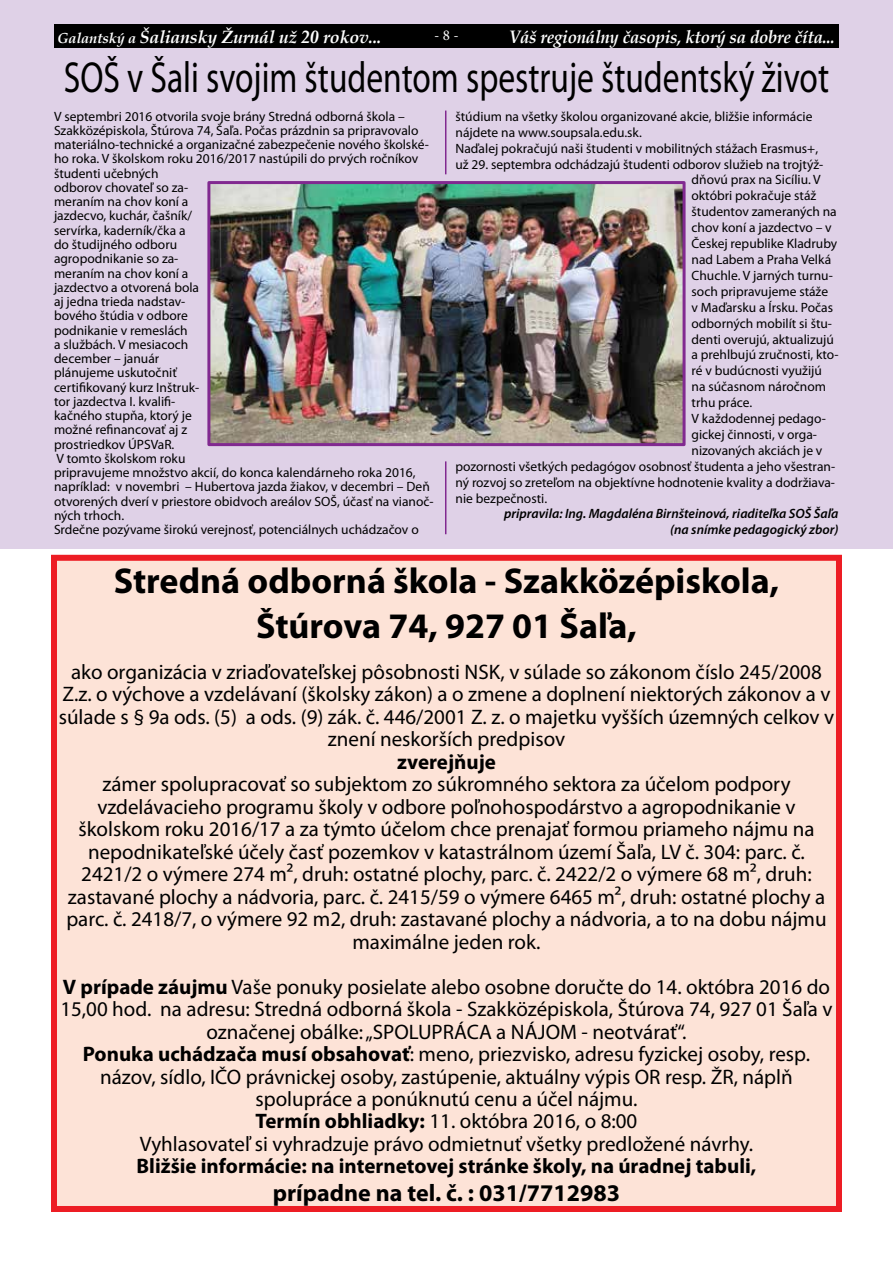
<style>
.page{position:relative;width:893px;height:1263px;background:#fff}
.page>*{position:absolute;margin:0;border:0;box-sizing:border-box;transform-origin:0 0}
.t1{font:43.5px "Myriad Pro";color:#000;scale:.77 1}
.t2{font:700 36px/45px "Myriad Pro";color:#000;text-align:center}
.t3{font:700 24px "Myriad Pro";color:#000}
.t4{font:21px/22.5px "Myriad Pro";color:#000;text-align:center}
.t5{font:700 21px "Myriad Pro";color:#000}
.t6{font:italic 700 18px "Book Antiqua";letter-spacing:-.01em;color:#fff;scale:.93 1}
.t7{font:italic 700 17.7px "Book Antiqua";letter-spacing:-.01em;color:#fff}
.t8{font:15px "Minion Pro";color:#fff}
.t9{font:13.5px/14.2px "Myriad Pro";color:#000}
.t10{font:italic 600 13.5px/15.9px "Myriad Pro";color:#000;text-align:right}
.s1{font-size:14.55px}
.s2{font-weight:700}
</style>
<div class="page">
<div style="left:0;top:0;width:893px;height:549px;background:#dfd1e7"></div>
<img style="left:211px;top:185px;width:471px;height:257px">
<div style="left:207px;top:181px;width:479px;height:265px;border:3px solid #812990"></div>
<hr style="left:445px;top:111px;width:1px;height:63px;background:#812990">
<hr style="left:445px;top:461px;width:1px;height:73px;background:#812990">
<div style="left:54px;top:558px;width:785px;height:651px;background:#fde3d7"></div>
<div style="left:51px;top:555px;width:791px;height:657px;border:6px solid #ed1d24"></div>
<div style="left:54px;top:24px;width:785px;height:24px;background:#000"></div>
<h3 class="t7" style="left:57px;top:24px;width:326px"><span class="s1">Galantský a</span> Šaliansky Žurnál už 20 rokov...</h3>
<p class="t8" style="left:434px;top:25px;width:26px">- 8 -</p>
<h3 class="t6" style="left:509px;top:24px;width:352px">Váš regionálny časopis, ktorý sa dobre číta...</h3>
<h1 class="t1" style="left:64px;top:51px;width:995px">SOŠ v Šali svojim študentom spestruje študentský život</h1>
<p class="t9" style="left:54px;top:109px;width:381px">V septembri 2016 otvorila svoje brány Stredná odborná škola – Szakközépiskola, Štúrova 74, Šaľa. Počas prázdnin sa pripravovalo materiálno-technické a organizačné zabezpečenie nového školské&shy;ho roka. V školskom roku 2016/2017 nastúpili do prvých ročníkov študenti učebných<br>odborov chovateľ so za-<br>meraním na chov koní a<br>jazdecvo, kuchár, čašník/<br>servírka, kaderník/čka a<br>do študijného odboru<br>agropodnikanie so za-<br>meraním na chov koní a<br>jazdectvo a otvorená bola<br>aj jedna trieda nadstav-<br>bového štúdia v odbore<br>podnikanie v remeslách<br>a službách. V mesiacoch<br>december – január<br>plánujeme uskutočniť<br>certifikovaný kurz Inštruk-<br>tor jazdectva I. kvalifi-<br>kačného stupňa, ktorý je<br>možné refinancovať aj z<br>prostriedkov ÚPSVaR.<br>V tomto školskom roku<br>pripravujeme množstvo akcií, do konca kalendárneho roka 2016, napríklad: v novembri – Hubertova jazda žiakov, v decembri – Deň otvorených dverí v priestore obidvoch areálov SOŠ, účasť na vianoč&shy;ných trhoch.<br>Srdečne pozývame širokú verejnosť, potenciálnych uchádzačov o</p>
<p class="t9" style="left:455px;top:109px;width:358px">štúdium na všetky školou organizované akcie, bližšie informácie</p>
<p class="t9" style="left:455px;top:125px;width:188px">nájdete na www.soupsala.edu.sk.</p>
<p class="t9" style="left:455px;top:141px;width:364px">Naďalej pokračujú naši študenti v mobilitných stážach Erasmus+,</p>
<p class="t9" style="left:455px;top:157px;width:369px">už 29. septembra odchádzajú študenti odborov služieb na trojtýž-</p>
<p class="t9" style="left:692px;top:173px;width:131px">dňovú prax na Sicíliu. V</p>
<p class="t9" style="left:692px;top:189px;width:126px">októbri pokračuje stáž</p>
<p class="t9" style="left:692px;top:204px;width:147px">študentov zameraných na</p>
<p class="t9" style="left:692px;top:220px;width:142px">chov koní a jazdectvo – v</p>
<p class="t9" style="left:692px;top:236px;width:147px">Českej republike Kladruby</p>
<p class="t9" style="left:692px;top:252px;width:141px">nad Labem a Praha Velká</p>
<p class="t9" style="left:692px;top:268px;width:143px">Chuchle. V jarných turnu-</p>
<p class="t9" style="left:692px;top:284px;width:138px">soch pripravujeme stáže</p>
<p class="t9" style="left:692px;top:300px;width:143px">v Maďarsku a Írsku. Počas</p>
<p class="t9" style="left:692px;top:316px;width:142px">odborných mobilít si štu-</p>
<p class="t9" style="left:692px;top:332px;width:144px">denti overujú, aktualizujú</p>
<p class="t9" style="left:692px;top:348px;width:149px">a prehlbujú zručnosti, kto-</p>
<p class="t9" style="left:692px;top:363px;width:132px">ré v budúcnosti využijú</p>
<p class="t9" style="left:692px;top:379px;width:136px">na súčasnom náročnom</p>
<p class="t9" style="left:692px;top:395px;width:62px">trhu práce.</p>
<p class="t9" style="left:692px;top:411px;width:136px">V každodennej pedago-</p>
<p class="t9" style="left:692px;top:427px;width:127px">gickej činnosti, v orga-</p>
<p class="t9" style="left:692px;top:443px;width:132px">nizovaných akciách je v</p>
<p class="t9" style="left:455px;top:459px;width:381px">pozornosti všetkých pedagógov osobnosť študenta a jeho všestran-</p>
<p class="t9" style="left:455px;top:475px;width:381px">ný rozvoj so zreteľom na objektívne hodnotenie kvality a dodržiava-</p>
<p class="t9" style="left:455px;top:491px;width:93px">nie bezpečnosti.</p>
<p class="t10" style="left:504px;top:506px;width:336px">pripravila: Ing. Magdaléna Birnšteinová, riaditeľka SOŠ Šaľa (na snímke pedagogický zbor)</p>
<h2 class="t2" style="left:114px;top:557px;width:667px">Stredná odborná škola - Szakközépiskola,<br>Štúrova 74, 927 01 Šaľa,</h2>
<p class="t4" style="left:59px;top:660px;width:777px">ako organizácia v zriaďovateľskej pôsobnosti NSK, v súlade so zákonom číslo 245/2008<br>Z.z. o výchove a vzdelávaní (školsky zákon) a o zmene a doplnení niektorých zákonov a v súlade s § 9a ods. (5) a ods. (9) zák. č. 446/2001 Z. z. o majetku vyšších územných celkov v znení neskorších predpisov</p>
<h3 class="t5" style="left:397px;top:748px;width:100px">zverejňuje</h3>
<p class="t4" style="left:66px;top:772px;width:762px">zámer spolupracovať so subjektom zo súkromného sektora za účelom podpory vzdelávacieho programu školy v odbore poľnohospodárstvo a agropodnikanie v školskom roku 2016/17 a za týmto účelom chce prenajať formou priameho nájmu na nepodnikateľské účely časť pozemkov v katastrálnom území Šaľa, LV č. 304: parc. č.<br>2421/2 o výmere 274 m², druh: ostatné plochy, parc. č. 2422/2 o výmere 68 m², druh: zastavané plochy a nádvoria, parc. č. 2415/59 o výmere 6465 m², druh: ostatné plochy a parc. č. 2418/7, o výmere 92 m2, druh: zastavané plochy a nádvoria, a to na dobu nájmu maximálne jeden rok.</p>
<p class="t4" style="left:60px;top:975px;width:774px"><span class="s2">V prípade záujmu</span> Vaše ponuky posielate alebo osobne doručte do 14. októbra 2016 do 15,00 hod. na adresu: Stredná odborná škola - Szakközépiskola, Štúrova 74, 927 01 Šaľa v označenej obálke: „SPOLUPRÁCA a NÁJOM - neotvárať“.<br><span class="s2">Ponuka uchádzača musí obsahovať</span>: meno, priezvisko, adresu fyzickej osoby, resp. názov, sídlo, IČO právnickej osoby, zastúpenie, aktuálny výpis OR resp. ŽR, náplň spolupráce a ponúknutú cenu a účel nájmu.<br><span class="s2">Termín obhliadky:</span> 11. októbra 2016, o 8:00<br>Vyhlasovateľ si vyhradzuje právo odmietnuť všetky predložené návrhy.</p>
<h3 class="t5" style="left:137px;top:1153px;width:621px">Bližšie informácie: na internetovej stránke školy, na úradnej tabuli,</h3>
<h3 class="t3" style="left:273px;top:1177px;width:349px">prípadne na tel. č. : 031/7712983</h3>
</div>
